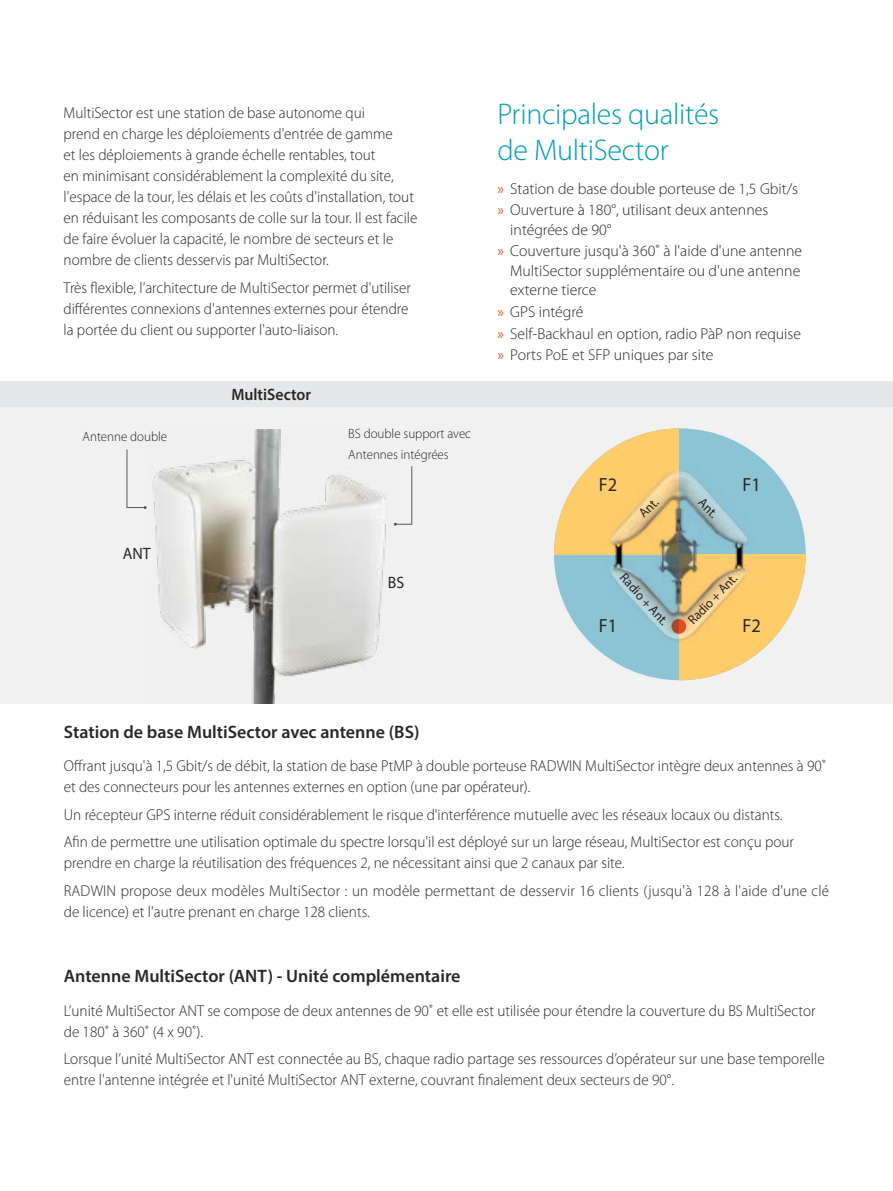
<style>
.page{position:relative;width:893px;height:1191px;background:#fff}
.page>*{position:absolute;margin:0;border:0;box-sizing:border-box;transform-origin:0 0}
.t1{font:300 30px/36px "Myriad Pro";letter-spacing:-.01em;color:#009db9}
.t2{font:19.05px "Myriad Pro";color:#292829;scale:.96 1}
.t3{font:600 18px "Myriad Pro";color:#292829}
.t4{font:600 16.5px "Myriad Pro";color:#292829;scale:.96 1}
.t5{font:16.5px "Myriad Pro";color:#292829;scale:.96 1}
.t6{font:300 15.75px/21px "Myriad Pro";color:#292829;scale:.96 1}
.t7{font:300 15.75px/21.6px "Myriad Pro";color:#292829}
.t8{font:300 13.5px/21px "Myriad Pro";color:#292829;scale:.96 1}
.t9{font:13.2px "Myriad Pro";color:#292829;scale:.96 1}
.s1{font-weight:400;color:#e4562e}
</style>
<div class="page">
<div style="left:0;top:382px;width:893px;height:321px;background:#f1f1f2"></div>
<img style="left:153px;top:429px;width:241px;height:274px">
<svg style="left:554px;top:428px;width:252px;height:252px;background:#8dbecd"></svg>
<svg style="left:679px;top:554px;width:127px;height:126px;fill:#ffcc6c"></svg>
<svg style="left:554px;top:428px;width:125px;height:126px;fill:#ffcc6c"></svg>
<svg style="left:126px;top:449px;width:21px;height:60px"></svg>
<svg style="left:394px;top:466px;width:18px;height:60px"></svg>
<div style="left:0;top:381px;width:893px;height:25px;background:#e6e7e8"></div>
<p class="t6" style="left:64px;top:102px;width:370px">MultiSector est une station de base autonome qui<br>prend en charge les déploiements d'entrée de gamme<br>et les déploiements à grande échelle rentables, tout<br>en minimisant considérablement la complexité du site, l'espace de la tour, les délais et les coûts d'installation, tout en réduisant les composants de colle sur la tour. Il est facile de faire évoluer la capacité, le nombre de secteurs et le nombre de clients desservis par MultiSector.</p>
<p class="t6" style="left:64px;top:277px;width:363px">Très flexible, l’architecture de MultiSector permet d'utiliser différentes connexions d'antennes externes pour étendre la portée du client ou supporter l'auto-liaison.</p>
<p class="t8" style="left:82px;top:426px;width:90px">Antenne double</p>
<p class="t5" style="left:123px;top:543px;width:31px">ANT</p>
<p class="t4" style="left:231px;top:384px;width:84px">MultiSector</p>
<p class="t8" style="left:348px;top:422px;width:129px">BS double support avec<br>Antennes intégrées</p>
<p class="t5" style="left:388px;top:573px;width:19px">BS</p>
<h1 class="t1" style="left:497px;top:96px;width:223px">Principales qualités de MultiSector</h1>
<p class="t7" style="left:497px;top:177px;width:302px"><span class="s1">»</span> Station de base double porteuse de 1,5 Gbit/s <span class="s1">»</span> Ouverture à 180°, utilisant deux antennes</p>
<p class="t7" style="left:497px;top:219px;width:306px;text-indent:13px">intégrées de 90°<br><span class="s1">»</span> Couverture jusqu'à 360˚ à l'aide d'une antenne</p>
<p class="t7" style="left:510px;top:261px;width:292px;line-height:19.5px">MultiSector supplémentaire ou d'une antenne externe tierce</p>
<p class="t7" style="left:497px;top:301px;width:305px"><span class="s1">»</span> GPS intégré<br><span class="s1">»</span> Self-Backhaul en option, radio PàP non requise <span class="s1">»</span> Ports PoE et SFP uniques par site</p>
<p class="t2" style="left:599px;top:472px;width:21px">F2</p>
<p class="t9" style="left:635px;top:509px;width:24px;rotate:-45deg">Ant.</p>
<p class="t9" style="left:706px;top:494px;width:24px;rotate:45deg">Ant.</p>
<p class="t2" style="left:742px;top:472px;width:21px">F1</p>
<p class="t9" style="left:629px;top:570px;width:69px;rotate:48deg">Radio + Ant.</p>
<p class="t9" style="left:684px;top:616px;width:69px;rotate:-46deg">Radio + Ant.</p>
<p class="t2" style="left:599px;top:614px;width:21px">F1</p>
<p class="t2" style="left:742px;top:614px;width:21px">F2</p>
<p class="t3" style="left:64px;top:720px;width:357px">Station de base MultiSector avec antenne (BS)</p>
<p class="t6" style="left:64px;top:755px;width:796px">Offrant jusqu'à 1,5 Gbit/s de débit, la station de base PtMP à double porteuse RADWIN MultiSector intègre deux antennes à 90˚ et des connecteurs pour les antennes externes en option (une par opérateur).</p>
<p class="t6" style="left:64px;top:800px;width:762px;line-height:27.3px">Un récepteur GPS interne réduit considérablement le risque d'interférence mutuelle avec les réseaux locaux ou distants.<br>Afin de permettre une utilisation optimale du spectre lorsqu'il est déployé sur un large réseau, MultiSector est conçu pour</p>
<p class="t6" style="left:64px;top:849px;width:799px;line-height:27.3px">prendre en charge la réutilisation des fréquences 2, ne nécessitant ainsi que 2 canaux par site.<br>RADWIN propose deux modèles MultiSector : un modèle permettant de desservir 16 clients (jusqu'à 128 à l'aide d'une clé</p>
<p class="t6" style="left:64px;top:900px;width:320px">de licence) et l'autre prenant en charge 128 clients.</p>
<p class="t3" style="left:64px;top:964px;width:398px">Antenne MultiSector (ANT) - Unité complémentaire</p>
<p class="t6" style="left:64px;top:1000px;width:785px">L’unité MultiSector ANT se compose de deux antennes de 90˚ et elle est utilisée pour étendre la couverture du BS MultiSector de 180˚ à 360˚ (4 x 90˚).</p>
<p class="t6" style="left:64px;top:1048px;width:794px">Lorsque l’unité MultiSector ANT est connectée au BS, chaque radio partage ses ressources d’opérateur sur une base temporelle entre l'antenne intégrée et l'unité MultiSector ANT externe, couvrant finalement deux secteurs de 90°.</p>
</div>
